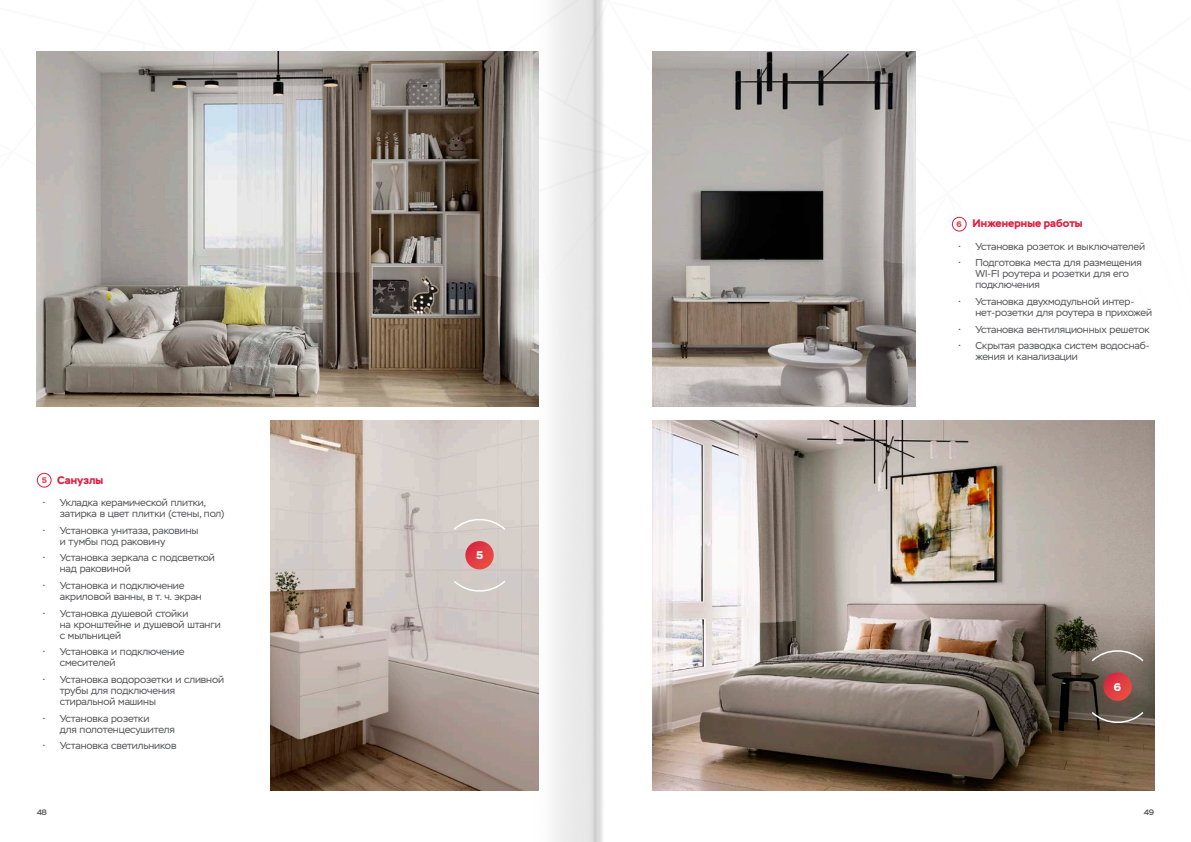
<style>
.page{position:relative;width:1191px;height:842px;background:#fff}
.page>*{position:absolute;margin:0;border:0;box-sizing:border-box;transform-origin:0 0}
.TXT{font:700 11.1px "Stem";color:#fff}
.t1{font:700 11px "Stem";letter-spacing:.005em;color:#e01d42}
.t2{font:10px/11px "Stem";letter-spacing:-.01em;color:#57585a}
.TXT-2{font:700 8.1px "Stem";color:#e23f4e}
.t3{font:500 8px "Stem";color:#57585a}
</style>
<div class="page">
<img style="left:37px;top:51px;width:261px;height:356px">
<img style="left:271px;top:421px;width:27px;height:370px">
<div style="left:37px;top:473px;width:15px;height:15px;border:1px solid #e01d42;border-radius:50%"></div>
<img style="left:893px;top:421px;width:261px;height:370px">
<img style="left:893px;top:51px;width:23px;height:356px">
<div style="left:952px;top:217px;width:14px;height:15px;border:1px solid #e01d42;border-radius:50%"></div>
<svg style="left:1103px;top:672px;width:28px;height:29px"></svg>
<svg style="left:1090px;top:710px;width:55px;height:16px"></svg>
<svg style="left:1090px;top:648px;width:55px;height:15px"></svg>
<img style="left:298px;top:0;width:595px;height:842px">
<h3 class="t1" style="left:57px;top:473px;width:48px">Санузлы</h3>
<p class="t2" style="left:60px;top:497px;width:166px;text-indent:-17px">• Укладка керамической плитки, затирка в цвет плитки (стены, пол)</p>
<p class="t2" style="left:60px;top:525px;width:140px;text-indent:-17px">• Установка унитаза, раковины и тумбы под раковину</p>
<p class="t2" style="left:60px;top:552px;width:157px;text-indent:-17px">• Установка зеркала с подсветкой над раковиной</p>
<p class="t2" style="left:60px;top:580px;width:143px;text-indent:-17px">• Установка и подключение акриловой ванны, в т. ч. экран</p>
<p class="t2" style="left:60px;top:608px;width:162px;text-indent:-17px">• Установка душевой стойки<br>на кронштейне и душевой штанги с мыльницей</p>
<p class="t2" style="left:60px;top:646px;width:126px;text-indent:-17px">• Установка и подключение смесителей</p>
<p class="t2" style="left:60px;top:674px;width:166px;text-indent:-17px">• Установка водорозетки и сливной трубы для подключения стиральной машины</p>
<p class="t2" style="left:60px;top:713px;width:117px;text-indent:-17px">• Установка розетки<br>для полотенцесушителя</p>
<p class="t2" style="left:43px;top:740px;width:135px">• Установка светильников</p>
<p class="TXT-2" style="left:42px;top:475px;width:7px">5</p>
<p class="TXT" style="left:476px;top:548px;width:9px">5</p>
<h3 class="t1" style="left:972px;top:216px;width:111px">Инженерные работы</h3>
<p class="t2" style="left:958px;top:241px;width:188px">• Установка розеток и выключателей</p>
<p class="t2" style="left:975px;top:258px;width:168px;text-indent:-17px">• Подготовка места для размещения<br>WI-FI роутера и розетки для его подключения</p>
<p class="t2" style="left:975px;top:296px;width:178px;text-indent:-17px">• Установка двухмодульной интер&shy;нет-розетки для роутера в прихожей</p>
<p class="t2" style="left:958px;top:324px;width:193px">• Установка вентиляционных решеток</p>
<p class="t2" style="left:975px;top:341px;width:176px;text-indent:-17px">• Скрытая разводка систем водоснаб&shy;жения и канализации</p>
<p class="TXT-2" style="left:956px;top:219px;width:7px">6</p>
<p class="TXT" style="left:1114px;top:679px;width:9px">6</p>
<p class="t3" style="left:37px;top:807px;width:12px">48</p>
<p class="t3" style="left:1144px;top:807px;width:12px">49</p>
</div>
